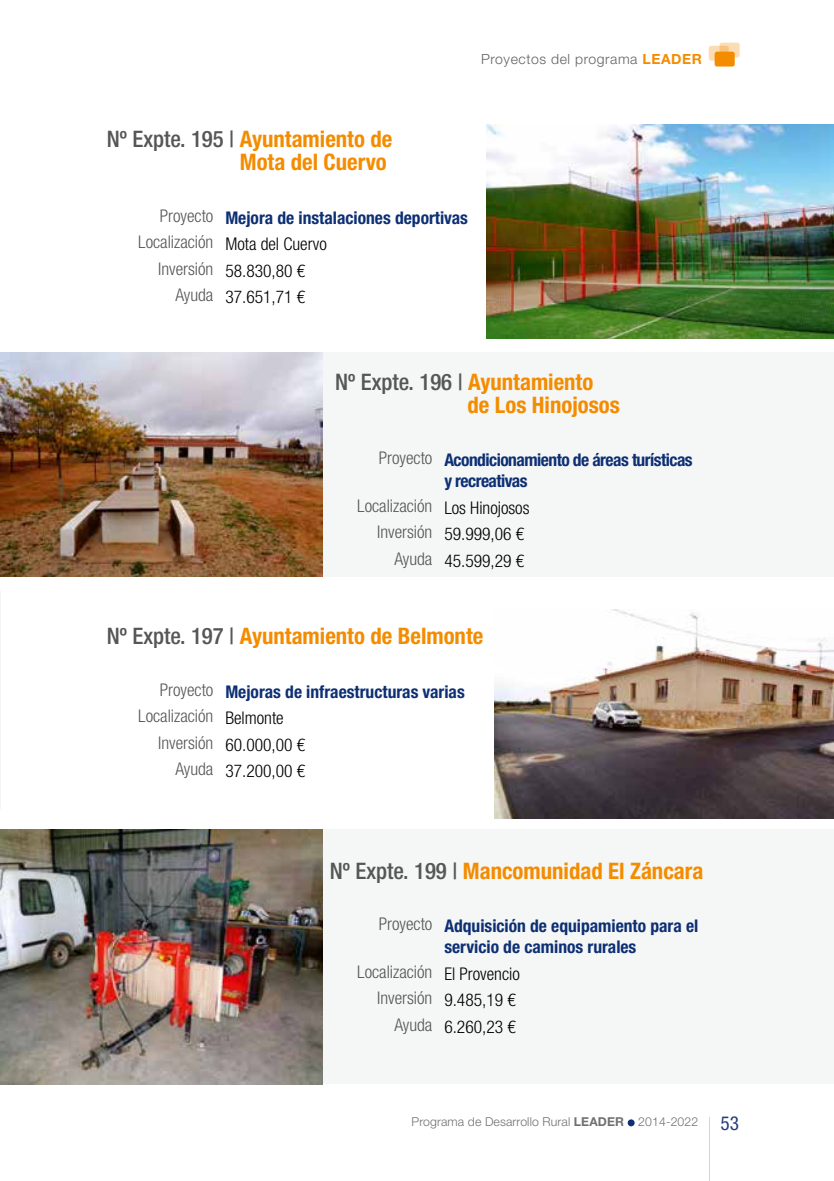
<style>
.page{position:relative;width:834px;height:1181px;background:#fff}
.page>*{position:absolute;margin:0;border:0;box-sizing:border-box;transform-origin:0 0}
.t1{font:700 condensed 22.75px/22.8px "Helvetica Neue LT Pro";color:#f48c00;text-align:right}
.t2{font:condensed 19.25px "Helvetica Neue LT Pro";color:#233c7d}
.t3{font:300 condensed 17.5px/28.5px "Helvetica Neue LT Pro";color:#000}
.t4{font:700 condensed 17.5px/24.5px "Helvetica Neue LT Pro";color:#0d2f73}
.t5{font:700 condensed 17.5px/21px "Helvetica Neue LT Pro";letter-spacing:-.03em;color:#0d2f73}
.t6{font:300 condensed 17.5px/26.4px "Helvetica Neue LT Pro";color:#555756;text-align:right}
.t7{font:300 14px "Helvetica Neue LT Pro";letter-spacing:.04em;color:#626463}
.t8{font:300 12.25px "Helvetica Neue LT Pro";letter-spacing:.01em;color:#6f7070}
.s1{font-weight:700;color:#f48c00}
.s2{font-weight:500;color:#555756}
.s3{font-weight:300;color:#555756}
.s4{color:#555756}
.s5{font-weight:300;color:#000}
.s6{color:#000}
.s7{font-weight:700}
</style>
<div class="page">
<div style="left:714px;top:52px;width:20px;height:15px;background:#f48c00;border-radius:2px"></div>
<svg style="left:719px;top:43px;width:20px;height:14px"></svg>
<svg style="left:708px;top:46px;width:20px;height:15px"></svg>
<hr style="left:709px;top:1117px;width:1px;height:64px;background:#d3d5d6">
<div style="left:627px;top:1119px;width:7px;height:7px;background:#0d2f73;border-radius:50%"></div>
<img style="left:0;top:590px;width:1px;height:219px">
<div style="left:0;top:829px;width:833px;height:255px;background:#f5f6f6"></div>
<div style="left:0;top:352px;width:833px;height:224px;background:#f5f6f6"></div>
<img style="left:487px;top:124px;width:346px;height:214px">
<img style="left:0;top:352px;width:322px;height:224px">
<img style="left:494px;top:609px;width:339px;height:210px">
<img style="left:0;top:829px;width:322px;height:255px">
<p class="t7" style="left:481px;top:50px;width:222px">Proyectos del programa <span class="s1">LEADER</span></p>
<h1 class="t1" style="left:107px;top:128px;width:287px"><span class="s2">Nº Expte. 195 |</span> Ayuntamiento de<br>Mota del Cuervo</h1>
<p class="t4" style="left:160px;top:205px;width:309px"><span class="s3">Proyecto</span> Mejora de instalaciones deportivas</p>
<p class="t3" style="left:138px;top:230px;width:190px"><span class="s4">Localización</span> Mota del Cuervo</p>
<p class="t3" style="left:158px;top:256px;width:148px"><span class="s4">Inversión</span> 58.830,80 €</p>
<p class="t3" style="left:175px;top:283px;width:131px"><span class="s4">Ayuda</span> 37.651,71 €</p>
<h1 class="t1" style="left:467px;top:370px;width:154px;text-align:left;text-indent:-132px"><span class="s2">Nº Expte. 196 |</span> Ayuntamiento de Los Hinojosos</h1>
<p class="t5" style="left:444px;top:449px;width:250px;text-indent:-65px"><span class="s3">Proyecto</span> Acondicionamiento de áreas turísticas y recreativas</p>
<p class="t3" style="left:377px;top:491px;width:154px;text-indent:-20px"><span class="s4">Localización</span> Los Hinojosos<br><span class="s4">Inversión</span> 59.999,06 €</p>
<p class="t3" style="left:394px;top:546px;width:131px"><span class="s4">Ayuda</span> 45.599,29 €</p>
<h1 class="t1" style="left:107px;top:624px;width:378px"><span class="s2">Nº Expte. 197 |</span> Ayuntamiento de Belmonte</h1>
<p class="t4" style="left:138px;top:679px;width:328px;text-indent:22px"><span class="s3">Proyecto</span> Mejoras de infraestructuras varias<br><span class="s3">Localización</span> <span class="s5">Belmonte</span></p>
<p class="t3" style="left:158px;top:731px;width:148px;line-height:26.4px;text-align:right"><span class="s4">Inversión</span> 60.000,00 €<br><span class="s4">Ayuda</span> 37.200,00 €</p>
<h1 class="t1" style="left:330px;top:859px;width:375px"><span class="s2">Nº Expte. 199 |</span> Mancomunidad El Záncara</h1>
<p class="t4" style="left:379px;top:915px;width:321px;line-height:21px;text-align:center"><span class="s3">Proyecto</span> Adquisición de equipamiento para el servicio de caminos rurales</p>
<p class="t6" style="left:357px;top:958px;width:164px">Localización <span class="s6">El Provencio<br></span>Inversión <span class="s6">9.485,19 €</span></p>
<p class="t3" style="left:394px;top:1012px;width:123px"><span class="s4">Ayuda</span> 6.260,23 €</p>
<p class="t8" style="left:411px;top:1114px;width:288px">Programa de Desarrollo Rural <span class="s7">LEADER</span> 2014-2022</p>
<p class="t2" style="left:720px;top:1111px;width:20px">53</p>
</div>
